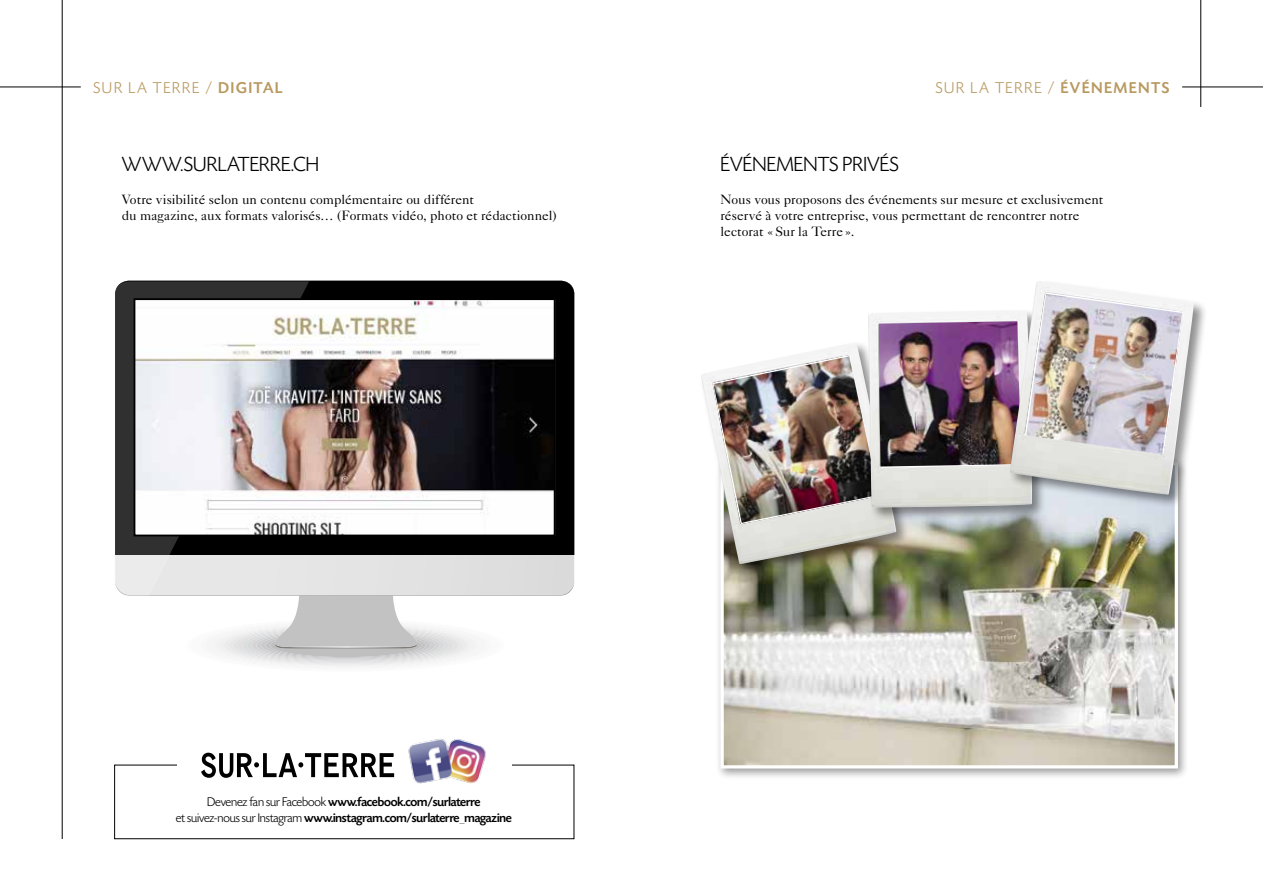
<style>
.page{position:relative;width:1263px;height:893px;background:#fff}
.page>*{position:absolute;margin:0;border:0;box-sizing:border-box;transform-origin:0 0}
.t1{font:300 21.45px "Today SHOP";letter-spacing:.01em;color:#000}
.t2{font:300 16.5px "Today SHOP";letter-spacing:.105em;color:#b89960}
.t3{font:13.5px/16.2px "Caslon 540 LT Std";letter-spacing:-.005em;color:#000}
.t4{font:500 13.35px/15.9px "Today SHOP";letter-spacing:-.01em;color:#000;text-align:center}
.s1{font-weight:500}
.s2{font-weight:300}
</style>
<div class="page">
<div style="left:715px;top:457px;width:474px;height:323px;background:#000;opacity:.4"></div>
<img style="left:724px;top:524px;width:450px;height:240px">
<div style="left:720px;top:462px;width:458px;height:306px;border:3px solid #fff"></div>
<svg style="left:115px;top:285px;width:459px;height:382px"></svg>
<img style="left:137px;top:301px;width:415px;height:232px">
<div style="left:134px;top:298px;width:421px;height:238px;border:2px solid #000"></div>
<div style="left:699px;top:340px;width:211px;height:238px;background:#000;opacity:.44"></div>
<img style="left:700px;top:342px;width:197px;height:222px">
<div style="left:1008px;top:279px;width:200px;height:229px;background:#000;opacity:.44"></div>
<img style="left:1009px;top:281px;width:186px;height:215px">
<img style="left:713px;top:292px;width:470px;height:232px">
<hr style="left:0;top:87px;width:81px;height:1px;background:#000">
<hr style="left:62px;top:0;width:1px;height:839px;background:#000">
<hr style="left:1182px;top:87px;width:81px;height:1px;background:#000">
<hr style="left:1200px;top:0;width:1px;height:107px;background:#000">
<img style="left:408px;top:738px;width:78px;height:46px">
<svg style="left:201px;top:753px;width:193px;height:25px"></svg>
<p class="t2" style="left:94px;top:79px;width:191px">SUR LA TERRE / <span class="s1">DIGITAL</span></p>
<p class="t2" style="left:936px;top:79px;width:235px">SUR LA TERRE / <span class="s1">ÉVÉNEMENTS</span></p>
<h1 class="t1" style="left:122px;top:153px;width:199px">WWW.SURLATERRE.CH</h1>
<p class="t3" style="left:122px;top:191px;width:436px">Votre visibilité selon un contenu complémentaire ou différent<br>du magazine, aux formats valorisés… (Formats vidéo, photo et rédactionnel)</p>
<h1 class="t1" style="left:720px;top:153px;width:180px">ÉVÉNEMENTS PRIVÉS</h1>
<p class="t3" style="left:720px;top:191px;width:384px">Nous vous proposons des événements sur mesure et exclusivement réservé à votre entreprise, vous permettant de rencontrer notre lectorat «Sur la Terre».</p>
<p class="t4" style="left:176px;top:794px;width:337px"><span class="s2">Devenez fan sur Facebook</span> www.facebook.com/surlaterre<br><span class="s2">et suivez-nous sur Instagram</span> www.instagram.com/surlaterre_magazine</p>
</div>
